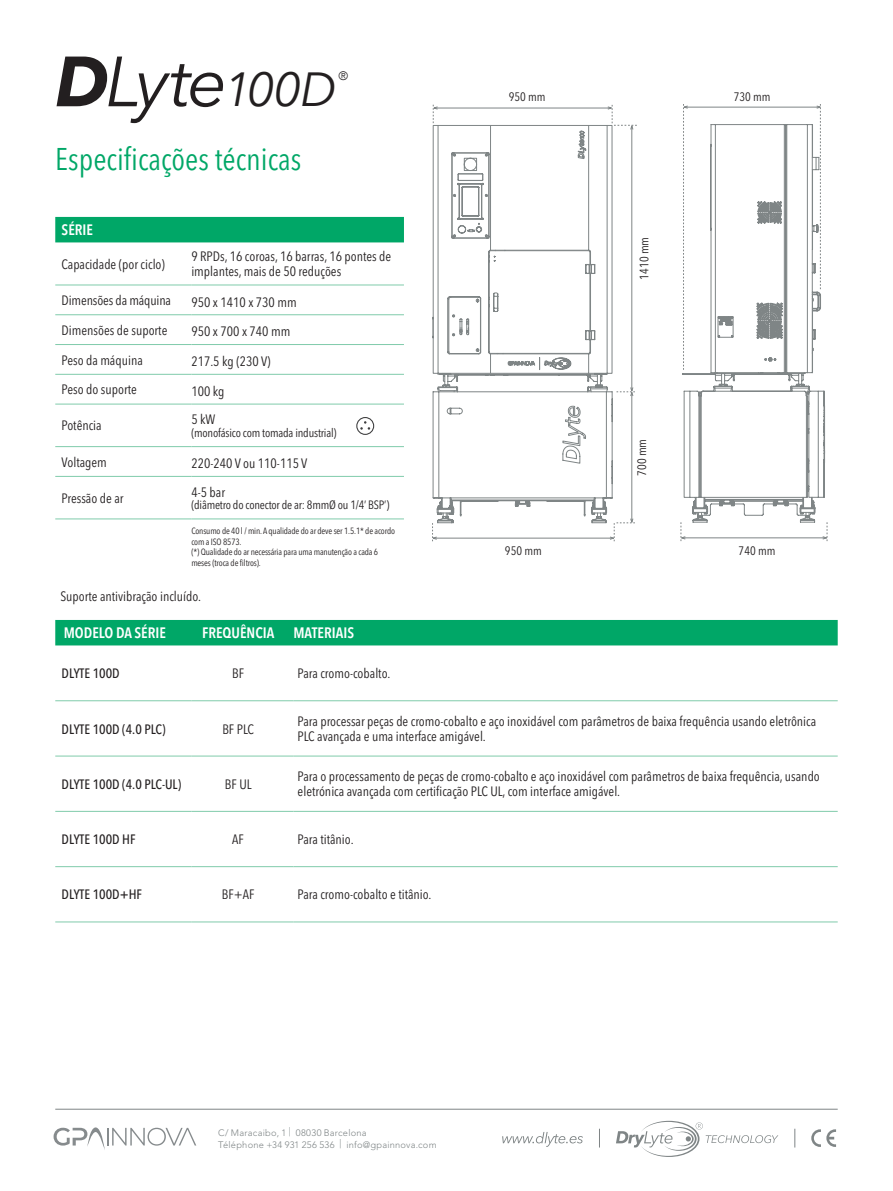
<style>
.page{position:relative;width:893px;height:1191px;background:#fff}
.page>*{position:absolute;margin:0;border:0;box-sizing:border-box;transform-origin:0 0}
.t1{font:italic 70.2px "Avenir Next";color:#231f20}
.t2{font:condensed 31.2px "Avenir Next LT Pro";color:#00a767}
.t3{font:600 condensed 15px "Avenir Next LT Pro";color:#fff}
.Texto_Celdas_Regular{font:condensed 13.5px/15px "Avenir Next LT Pro";color:#231f20}
.Texto_Celdas_Medium{font:condensed 13.5px "Avenir Next LT Pro";color:#231f20}
.Texto_Celdas_Medium-2{font:500 condensed 13.5px "Avenir Next LT Pro";color:#231f20}
.Cotas{font:condensed 12.15px "Avenir Next LT Pro";color:#231f20}
.t4{font:300 12.15px "Avenir";color:#231f20}
.t5{font:condensed 12px "Avenir Next LT Pro";letter-spacing:-.015em;color:#231f20}
.t6{font:300 9.3px "Avenir LT Std";letter-spacing:.025em;color:#7f8586}
.t7{font:condensed 9px/10.5px "Avenir Next LT Pro";letter-spacing:-.015em;color:#231f20}
.s1{font-weight:700}
.s2{font-size:47.85px}
</style>
<div class="page">
<div style="left:55px;top:620px;width:783px;height:25px;background:#00a767"></div>
<hr style="left:55px;top:700px;width:136px;height:1px;background:#80cbab">
<hr style="left:191px;top:700px;width:102px;height:1px;background:#80cbab">
<hr style="left:293px;top:700px;width:545px;height:1px;background:#80cbab">
<hr style="left:55px;top:755px;width:136px;height:1px;background:#80cbab">
<hr style="left:191px;top:755px;width:102px;height:1px;background:#80cbab">
<hr style="left:293px;top:755px;width:545px;height:1px;background:#80cbab">
<hr style="left:55px;top:811px;width:136px;height:1px;background:#80cbab">
<hr style="left:191px;top:811px;width:102px;height:1px;background:#80cbab">
<hr style="left:293px;top:811px;width:545px;height:1px;background:#80cbab">
<hr style="left:55px;top:866px;width:136px;height:1px;background:#80cbab">
<hr style="left:191px;top:866px;width:102px;height:1px;background:#80cbab">
<hr style="left:293px;top:866px;width:545px;height:1px;background:#80cbab">
<hr style="left:55px;top:921px;width:136px;height:1px;background:#80cbab">
<hr style="left:191px;top:921px;width:102px;height:1px;background:#80cbab">
<hr style="left:293px;top:921px;width:545px;height:1px;background:#80cbab">
<div style="left:55px;top:217px;width:349px;height:25px;background:#00a767"></div>
<hr style="left:55px;top:285px;width:136px;height:1px;background:#80cbab">
<hr style="left:191px;top:285px;width:213px;height:1px;background:#80cbab">
<hr style="left:55px;top:314px;width:136px;height:1px;background:#80cbab">
<hr style="left:191px;top:314px;width:213px;height:1px;background:#80cbab">
<hr style="left:55px;top:344px;width:136px;height:1px;background:#80cbab">
<hr style="left:191px;top:344px;width:213px;height:1px;background:#80cbab">
<hr style="left:55px;top:374px;width:136px;height:1px;background:#80cbab">
<hr style="left:191px;top:374px;width:213px;height:1px;background:#80cbab">
<hr style="left:55px;top:404px;width:136px;height:1px;background:#80cbab">
<hr style="left:191px;top:404px;width:213px;height:1px;background:#80cbab">
<hr style="left:55px;top:446px;width:136px;height:1px;background:#80cbab">
<hr style="left:191px;top:446px;width:213px;height:1px;background:#80cbab">
<hr style="left:55px;top:476px;width:136px;height:1px;background:#80cbab">
<hr style="left:191px;top:476px;width:213px;height:1px;background:#80cbab">
<hr style="left:55px;top:518px;width:136px;height:1px;background:#80cbab">
<hr style="left:191px;top:518px;width:213px;height:1px;background:#80cbab">
<div style="left:356px;top:417px;width:18px;height:18px;border:1px solid #3e3e3f;border-radius:50%"></div>
<svg style="left:360px;top:421px;width:10px;height:9px"></svg>
<svg style="left:432px;top:105px;width:205px;height:436px"></svg>
<svg style="left:680px;top:104px;width:148px;height:437px"></svg>
<svg style="left:811px;top:1129px;width:25px;height:17px"></svg>
<svg style="left:599px;top:1128px;width:1px;height:19px"></svg>
<svg style="left:795px;top:1128px;width:1px;height:19px"></svg>
<svg style="left:502px;top:1132px;width:81px;height:14px"></svg>
<svg style="left:616px;top:1120px;width:162px;height:37px"></svg>
<hr style="left:55px;top:1109px;width:783px;height:1px;background:#7f8586">
<svg style="left:54px;top:1127px;width:142px;height:23px"></svg>
<p class="t1" style="left:55px;top:22px;width:283px"><span class="s1">D</span>Lyte<span class="s2">100D</span></p>
<p class="t4" style="left:338px;top:68px;width:11px">®</p>
<p class="t2" style="left:55px;top:140px;width:248px">Especificações técnicas</p>
<p class="t3" style="left:62px;top:221px;width:33px">SÉRIE</p>
<p class="Texto_Celdas_Medium" style="left:62px;top:256px;width:105px">Capacidade (por ciclo)</p>
<p class="Texto_Celdas_Regular" style="left:191px;top:249px;width:201px">9 RPDs, 16 coroas, 16 barras, 16 pontes de implantes, mais de 50 reduções</p>
<p class="Texto_Celdas_Medium" style="left:62px;top:292px;width:111px">Dimensões da máquina</p>
<p class="Texto_Celdas_Regular" style="left:191px;top:294px;width:107px">950 x 1410 x 730 mm</p>
<p class="Texto_Celdas_Medium" style="left:62px;top:322px;width:107px">Dimensões de suporte</p>
<p class="Texto_Celdas_Regular" style="left:191px;top:324px;width:101px">950 x 700 x 740 mm</p>
<p class="Texto_Celdas_Medium" style="left:62px;top:352px;width:83px">Peso da máquina</p>
<p class="Texto_Celdas_Regular" style="left:191px;top:354px;width:81px">217.5 kg (230 V)</p>
<p class="Texto_Celdas_Medium" style="left:62px;top:381px;width:77px">Peso do suporte</p>
<p class="Texto_Celdas_Regular" style="left:191px;top:384px;width:35px">100 kg</p>
<p class="Texto_Celdas_Medium" style="left:62px;top:417px;width:42px">Potência</p>
<p class="Texto_Celdas_Regular" style="left:191px;top:411px;width:26px">5 kW</p>
<p class="t5" style="left:191px;top:426px;width:147px">(monofásico com tomada industrial)</p>
<p class="Texto_Celdas_Medium" style="left:62px;top:454px;width:47px">Voltagem</p>
<p class="Texto_Celdas_Regular" style="left:191px;top:456px;width:118px">220-240 V ou 110-115 V</p>
<p class="Texto_Celdas_Medium" style="left:62px;top:490px;width:63px">Pressão de ar</p>
<p class="Texto_Celdas_Regular" style="left:191px;top:484px;width:35px">4-5 bar</p>
<p class="t5" style="left:191px;top:497px;width:200px">(diâmetro do conector de ar: 8mmØ ou 1/4’ BSP’)</p>
<p class="t7" style="left:191px;top:526px;width:205px">Consumo de 40 l / min. A qualidade do ar deve ser 1.5.1* de acordo com a ISO 8573.<br>(*) Qualidade do ar necessária para uma manutenção a cada 6 meses (troca de filtros).</p>
<p class="Texto_Celdas_Regular" style="left:60px;top:588px;width:142px">Suporte antivibração incluído.</p>
<p class="t3" style="left:64px;top:624px;width:104px">MODELO DA SÉRIE</p>
<p class="t3" style="left:202px;top:624px;width:74px">FREQUÊNCIA</p>
<p class="t3" style="left:293px;top:624px;width:62px">MATERIAIS</p>
<p class="Texto_Celdas_Medium-2" style="left:62px;top:665px;width:60px">DLYTE 100D</p>
<p class="Texto_Celdas_Regular" style="left:232px;top:666px;width:13px">BF</p>
<p class="Texto_Celdas_Regular" style="left:298px;top:666px;width:94px">Para cromo-cobalto.</p>
<p class="Cotas" style="left:509px;top:89px;width:38px">950 mm</p>
<p class="Cotas" style="left:637px;top:279px;width:44px;rotate:-90deg">1410 mm</p>
<p class="Cotas" style="left:634px;top:476px;width:38px;rotate:-90deg">700 mm</p>
<p class="Cotas" style="left:734px;top:89px;width:38px">730 mm</p>
<p class="Cotas" style="left:505px;top:543px;width:38px">950 mm</p>
<p class="Cotas" style="left:739px;top:543px;width:38px">740 mm</p>
<p class="Texto_Celdas_Medium-2" style="left:62px;top:720px;width:105px">DLYTE 100D (4.0 PLC)</p>
<p class="Texto_Celdas_Regular" style="left:222px;top:721px;width:33px">BF PLC</p>
<p class="Texto_Celdas_Regular" style="left:298px;top:713px;width:520px">Para processar peças de cromo-cobalto e aço inoxidável com parâmetros de baixa frequência usando eletrônica<br>PLC avançada e uma interface amigável.</p>
<p class="Texto_Celdas_Medium-2" style="left:62px;top:776px;width:121px">DLYTE 100D (4.0 PLC-UL)</p>
<p class="Texto_Celdas_Regular" style="left:225px;top:776px;width:28px">BF UL</p>
<p class="Texto_Celdas_Regular" style="left:298px;top:769px;width:524px">Para o processamento de peças de cromo-cobalto e aço inoxidável com parâmetros de baixa frequência, usando eletrónica avançada com certificação PLC UL, com interface amigável.</p>
<p class="Texto_Celdas_Medium-2" style="left:62px;top:831px;width:75px">DLYTE 100D HF</p>
<p class="Texto_Celdas_Regular" style="left:232px;top:832px;width:13px">AF</p>
<p class="Texto_Celdas_Regular" style="left:298px;top:832px;width:57px">Para titânio.</p>
<p class="Texto_Celdas_Medium-2" style="left:62px;top:886px;width:82px">DLYTE 100D+HF</p>
<p class="Texto_Celdas_Regular" style="left:222px;top:887px;width:34px">BF+AF</p>
<p class="Texto_Celdas_Regular" style="left:298px;top:887px;width:135px">Para cromo-cobalto e titânio.</p>
<p class="t6" style="left:218px;top:1126px;width:150px">C/ Maracaibo, 1 | 08030 Barcelona</p>
<p class="t6" style="left:218px;top:1138px;width:220px">Téléphone +34 931 256 536 | info@gpainnova.com</p>
</div>
